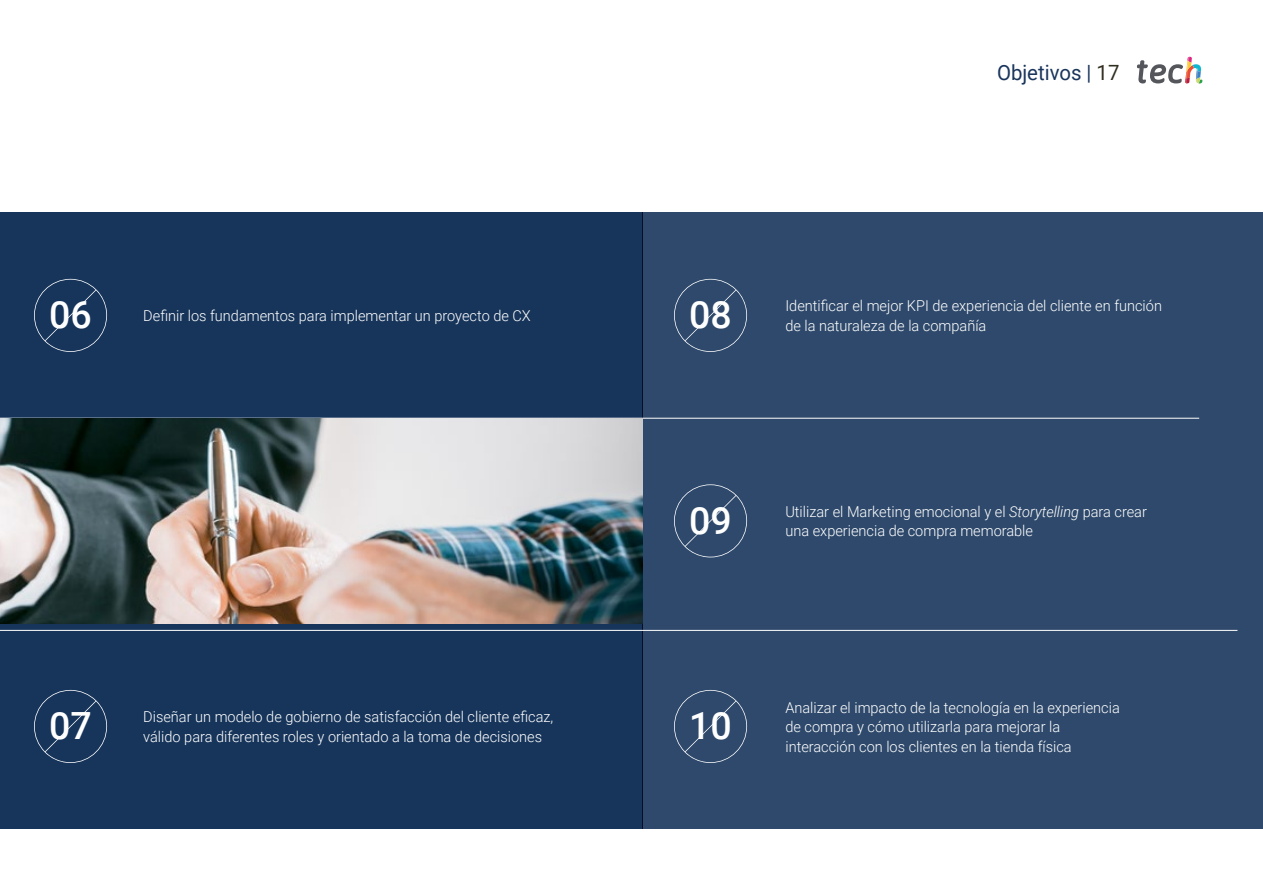
<style>
.page{position:relative;width:1263px;height:893px;background:#fff}
.page>*{position:absolute;margin:0;border:0;box-sizing:border-box;transform-origin:0 0}
.t1{font:500 37.5px "Roboto";color:#fff}
.t2{font:21px "Roboto";color:#1a355c}
.t3{font:300 15px/19.5px "Roboto";color:#fff}
.s1{color:#312e20}
.s2{font-style:italic}
</style>
<div class="page">
<svg style="left:1137px;top:57px;width:65px;height:27px"></svg>
<div style="left:0;top:213px;width:642px;height:616px;background:#17355b"></div>
<div style="left:642px;top:213px;width:621px;height:616px;background:#2e496b"></div>
<svg style="left:34px;top:279px;width:73px;height:73px"></svg>
<svg style="left:34px;top:690px;width:73px;height:73px"></svg>
<svg style="left:674px;top:279px;width:73px;height:73px"></svg>
<hr style="left:0;top:418px;width:1199px;height:1px;background:#fff">
<hr style="left:0;top:630px;width:1237px;height:1px;background:#fff">
<img style="left:0;top:418px;width:642px;height:206px">
<svg style="left:674px;top:484px;width:73px;height:73px"></svg>
<svg style="left:674px;top:690px;width:73px;height:73px"></svg>
<h1 class="t1" style="left:49px;top:288px;width:44px">06</h1>
<p class="t3" style="left:143px;top:305px;width:389px">Definir los fundamentos para implementar un proyecto de CX</p>
<h1 class="t1" style="left:49px;top:699px;width:44px">07</h1>
<p class="t3" style="left:143px;top:707px;width:412px">Diseñar un modelo de gobierno de satisfacción del cliente eficaz, válido para diferentes roles y orientado a la toma de decisiones</p>
<h2 class="t2" style="left:997px;top:57px;width:124px">Objetivos | <span class="s1">17</span></h2>
<h1 class="t1" style="left:689px;top:288px;width:44px">08</h1>
<p class="t3" style="left:785px;top:296px;width:378px">Identificar el mejor KPI de experiencia del cliente en función de la naturaleza de la compañía</p>
<h1 class="t1" style="left:689px;top:494px;width:44px">09</h1>
<p class="t3" style="left:785px;top:501px;width:363px">Utilizar el Marketing emocional y el <span class="s2">Storytelling</span> para crear una experiencia de compra memorable</p>
<h1 class="t1" style="left:689px;top:699px;width:44px">10</h1>
<p class="t3" style="left:785px;top:697px;width:336px">Analizar el impacto de la tecnología en la experiencia de compra y cómo utilizarla para mejorar la interacción con los clientes en la tienda física</p>
</div>
